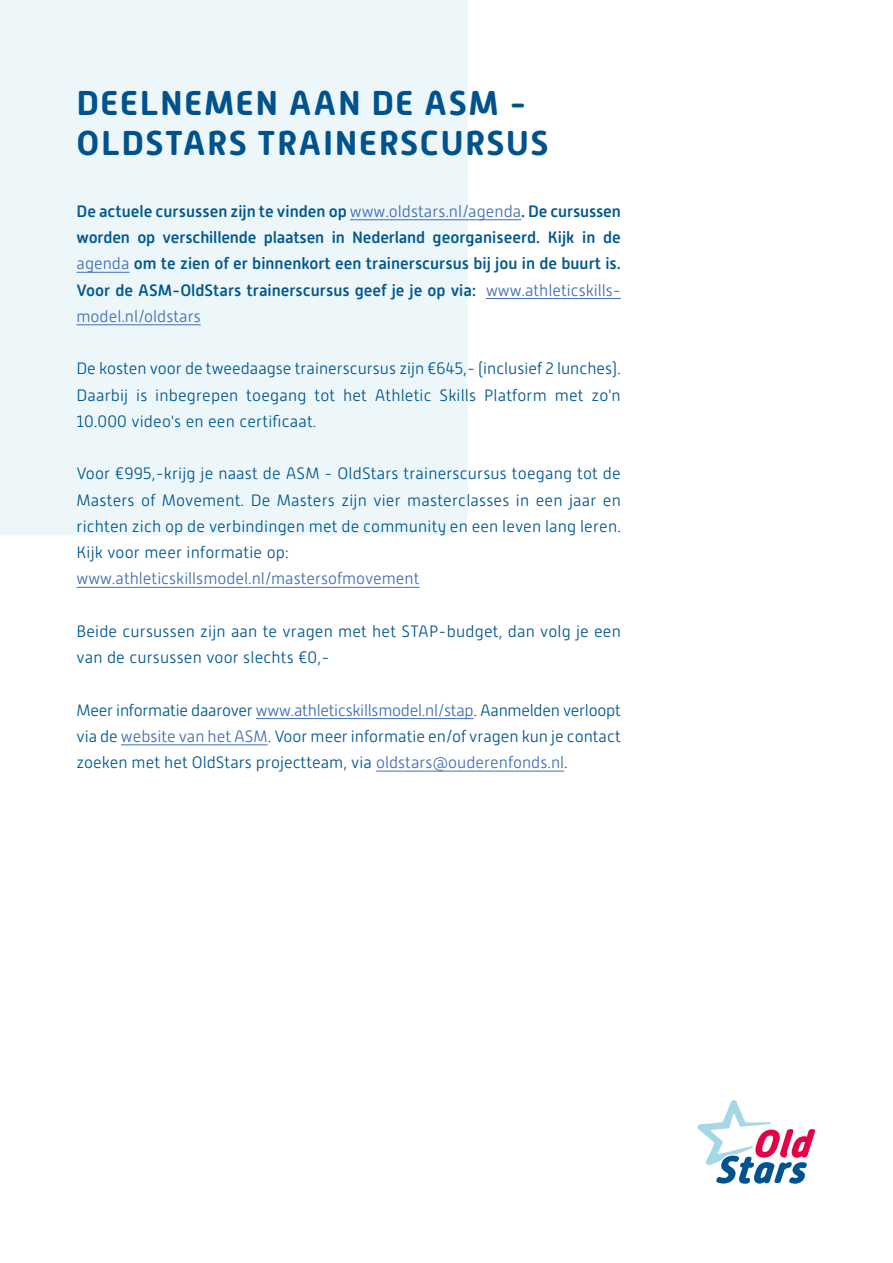
<style>
.page{position:relative;width:893px;height:1263px;background:#fff}
.page>*{position:absolute;margin:0;border:0;box-sizing:border-box;transform-origin:0 0}
.t1{font:700 34.5px/39.3px "Alwyn New Rounded";letter-spacing:.045em;color:#00528d}
.t2{font:300 16.5px/26.2px "Alwyn New Rounded";letter-spacing:.01em;color:#005890;text-align:justify}
.t3{font:500 16.5px/26.2px "Alwyn New Rounded";color:#005890;text-align:justify}
.t4{font:300 16.5px "Alwyn New Rounded";color:#426eb5}
.s1{font-weight:300;color:#426eb5}
.s2{color:#426eb5}
</style>
<div class="page">
<div style="left:0;top:0;width:468px;height:535px;background:#edf7fa"></div>
<svg style="left:698px;top:1100px;width:117px;height:84px"></svg>
<hr style="left:350px;top:219px;width:171px;height:1px;background:#426eb5">
<hr style="left:77px;top:272px;width:53px;height:1px;background:#426eb5">
<hr style="left:486px;top:298px;width:135px;height:1px;background:#426eb5">
<hr style="left:77px;top:324px;width:124px;height:1px;background:#426eb5">
<hr style="left:77px;top:587px;width:342px;height:1px;background:#426eb5">
<hr style="left:256px;top:718px;width:217px;height:1px;background:#426eb5">
<hr style="left:121px;top:744px;width:147px;height:1px;background:#426eb5">
<hr style="left:376px;top:771px;width:188px;height:1px;background:#426eb5">
<h1 class="t1" style="left:77px;top:84px;width:473px">DEELNEMEN AAN DE ASM -<br>OLDSTARS TRAINERSCURSUS</h1>
<p class="t3" style="left:77px;top:198px;width:546px">De actuele cursussen zijn te vinden op <span class="s1">www.oldstars.nl/agenda</span>. De cursussen worden op verschillende plaatsen in Nederland georganiseerd. Kijk in de <span class="s1">agenda</span> om te zien of er binnenkort een trainerscursus bij jou in de buurt is.<br>Voor de ASM-OldStars trainerscursus geef je je op via: <span class="s1">www.athleticskills&shy;model.nl/oldstars</span></p>
<p class="t2" style="left:77px;top:356px;width:546px">De kosten voor de tweedaagse trainerscursus zijn €645,- (inclusief 2 lunches).<br>Daarbij is inbegrepen toegang tot het Athletic Skills Platform met zo'n 10.000 video's en een certificaat.</p>
<p class="t2" style="left:77px;top:461px;width:546px">Voor €995,-krijg je naast de ASM - OldStars trainerscursus toegang tot de Masters of Movement. De Masters zijn vier masterclasses in een jaar en richten zich op de verbindingen met de community en een leven lang leren.<br>Kijk voor meer informatie op:</p>
<p class="t4" style="left:77px;top:569px;width:344px">www.athleticskillsmodel.nl/mastersofmovement</p>
<p class="t2" style="left:77px;top:618px;width:546px">Beide cursussen zijn aan te vragen met het STAP-budget, dan volg je een van de cursussen voor slechts €0,-</p>
<p class="t2" style="left:77px;top:697px;width:546px">Meer informatie daarover <span class="s2">www.athleticskillsmodel.nl/stap</span>. Aanmelden verloopt via de <span class="s2">website van het ASM</span>. Voor meer informatie en/of vragen kun je contact zoeken met het OldStars projectteam, via <span class="s2">oldstars@ouderenfonds.nl</span>.</p>
</div>
